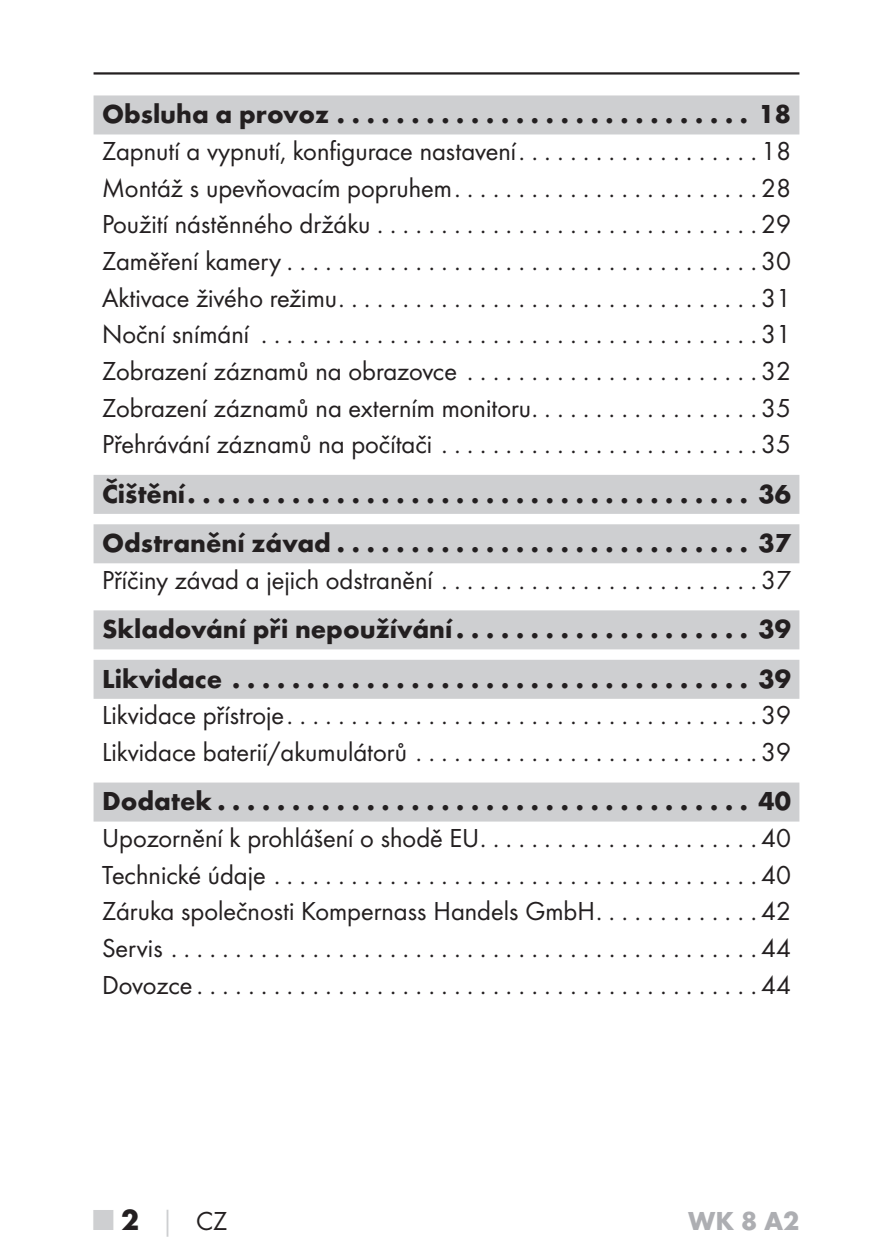
<style>
.page{position:relative;width:893px;height:1259px;background:#fff}
.page>*{position:absolute;margin:0;border:0;box-sizing:border-box;transform-origin:0 0}
.t1{font:27px/36.6px "Futura Boo";color:#231f20;text-align:justify}
.t2{font:700 27px/49.5px "Futura";color:#231f20}
.t3{font:700 27px "Futura";color:#adaeb2}
.s1{font-family:"Futura";font-weight:700;font-size:30px;color:#cecfd1}
.s2{font-family:"Futura";font-weight:700;font-size:30px}
.s3{font-family:"Futura";font-weight:700;color:#cecfd1}
</style>
<div class="page">
<hr style="left:94px;top:72px;width:705px;height:3px;background:#231f20">
<div style="left:94px;top:95px;width:705px;height:39px;background:#cecfd1"></div>
<div style="left:94px;top:475px;width:705px;height:39px;background:#cecfd1"></div>
<div style="left:94px;top:524px;width:705px;height:39px;background:#cecfd1"></div>
<div style="left:94px;top:610px;width:705px;height:39px;background:#cecfd1"></div>
<div style="left:94px;top:660px;width:705px;height:39px;background:#cecfd1"></div>
<div style="left:94px;top:782px;width:705px;height:39px;background:#cecfd1"></div>
<p class="t2" style="left:102px;top:92px;width:690px">Obsluha a provoz ............................ 18</p>
<p class="t1" style="left:102px;top:134px;width:690px">Zapnutí a vypnutí, konfigurace nastavení . . . . . . . . . . . . . . . . . . . 18<br>Montáž s upevňovacím popruhem ........................28<br>Použití nástěnného držáku ..............................29<br>Zaměření kamery .....................................30<br>Aktivace živého režimu .................................31<br>Noční snímání .......................................31<br>Zobrazení záznamů na obrazovce . . . . . . . . . . . . . . . . . . . . . . .32<br>Zobrazení záznamů na externím monitoru . . . . . . . . . . . . . . . . . . 35<br>Přehrávání záznamů na počítači .........................35</p>
<p class="t2" style="left:102px;top:471px;width:690px">Čištění ...................................... 36<br>Odstranění závad ............................ 37</p>
<p class="t1" style="left:102px;top:563px;width:690px">Příčiny závad a jejich odstranění . . . . . . . . . . . . . . . . . . . . . . . . .37</p>
<p class="t2" style="left:102px;top:607px;width:690px">Skladování při nepoužívání . . . . . . . . . . . . . . . . . . . . 39<br>Likvidace ................................... 39</p>
<p class="t1" style="left:102px;top:698px;width:690px">Likvidace přístroje .....................................39<br>Likvidace baterií/akumulátorů . . . . . . . . . . . . . . . . . . . . . . . . . . .39</p>
<p class="t2" style="left:102px;top:779px;width:690px">Dodatek .................................... 40</p>
<p class="t1" style="left:102px;top:821px;width:690px">Upozornění k prohlášení o shodě EU . . . . . . . . . . . . . . . . . . . . . . 40<br>Technické údaje ......................................40<br>Záruka společnosti Kompernass Handels GmbH . . . . . . . . . . . . . 42<br>Servis ..............................................44<br>Dovozce ............................................44</p>
<p class="t1" style="left:94px;top:1203px;width:135px"><span class="s1">■</span> <span class="s2">2</span> <span class="s3">│</span> CZ</p>
<p class="t3" style="left:688px;top:1210px;width:113px">WK 8 A2</p>
</div>
